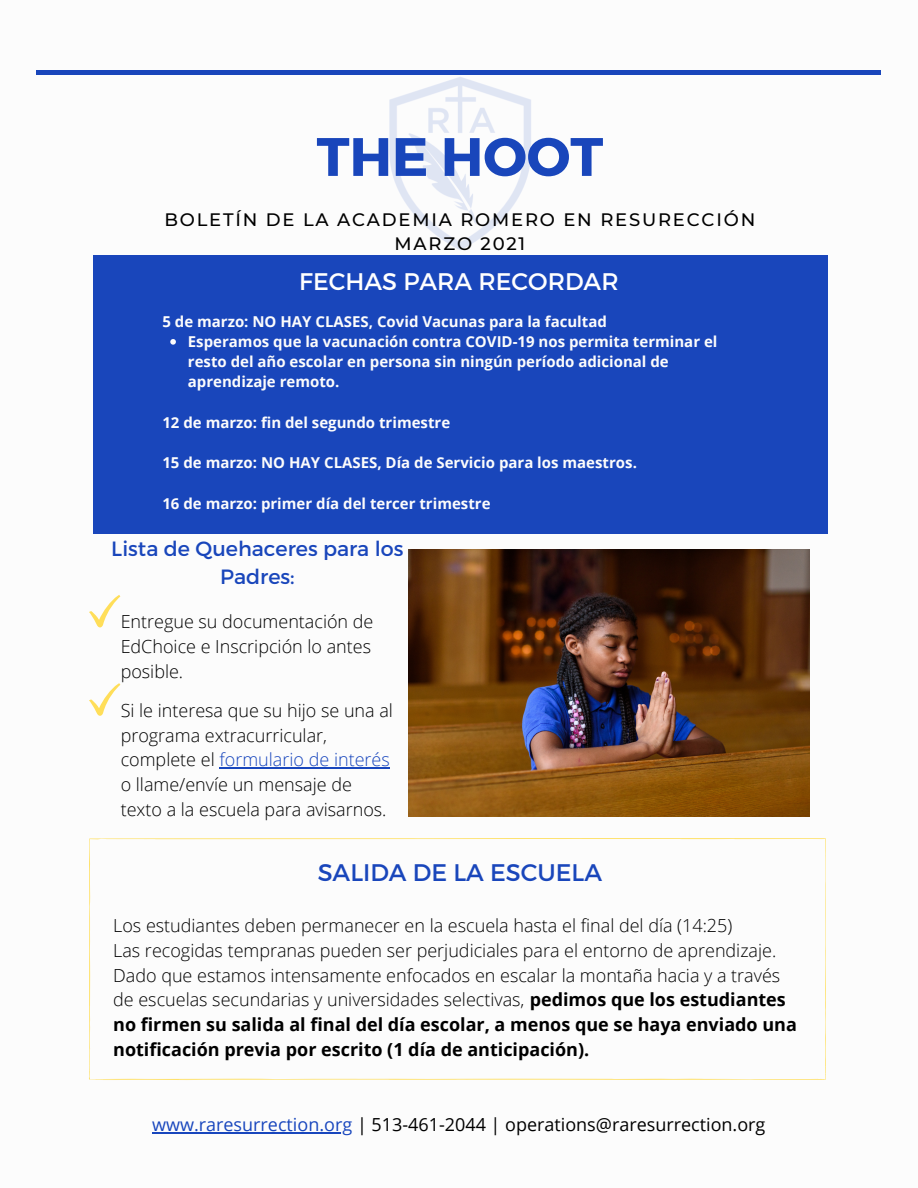
<style>
.page{position:relative;width:918px;height:1188px;background:#fff}
.page>*{position:absolute;margin:0;border:0;box-sizing:border-box;transform-origin:0 0}
.t1{font:700 54px "Montserrat";color:#1946bb}
.t2{font:24px "Montserrat";color:#fff}
.t3{font:24px "Montserrat";color:#1946bb}
.t4{font:20.7px/28.2px "Montserrat";color:#1946bb;text-align:center}
.t5{font:300 18px/24.8px "Open Sans";color:#000}
.t6{font:18px "Open Sans";color:#000}
.t7{font:500 18px/24.3px "Montserrat";letter-spacing:.1em;color:#000;text-align:center}
.t8{font:700 15px/20.2px "Open Sans";color:#fcfcfc}
.s1{color:#1846bd}
.s2{font-weight:700}
</style>
<div class="page">
<img style="left:389px;top:77px;width:142px;height:173px">
<div style="left:93px;top:255px;width:734px;height:279px;background:#1946bb"></div>
<div style="left:37px;top:70px;width:844px;height:5px;background:#1946bb"></div>
<svg style="left:89px;top:838px;width:737px;height:242px"></svg>
<svg style="left:89px;top:595px;width:31px;height:32px"></svg>
<img style="left:408px;top:549px;width:402px;height:268px">
<svg style="left:170px;top:339px;width:6px;height:6px"></svg>
<hr style="left:152px;top:1132px;width:200px;height:1px;background:#1846bd">
<svg style="left:89px;top:683px;width:31px;height:33px"></svg>
<hr style="left:220px;top:767px;width:170px;height:2px;background:#1846bd">
<p class="t1" style="left:317px;top:122px;width:288px">THE HOOT</p>
<p class="t7" style="left:164px;top:207px;width:592px">BOLETÍN DE LA ACADEMIA ROMERO EN RESURECCIÓN<br>MARZO 2021</p>
<p class="t2" style="left:299px;top:266px;width:321px">FECHAS PARA RECORDAR</p>
<p class="t8" style="left:162px;top:311px;width:446px">5 de marzo: NO HAY CLASES, Covid Vacunas para la facultad</p>
<p class="t8" style="left:188px;top:331px;width:531px">Esperamos que la vacunación contra COVID-19 nos permita terminar el resto del año escolar en persona sin ningún período adicional de aprendizaje remoto.</p>
<p class="t8" style="left:162px;top:412px;width:289px">12 de marzo: fin del segundo trimestre</p>
<p class="t8" style="left:162px;top:452px;width:476px">15 de marzo: NO HAY CLASES, Día de Servicio para los maestros.</p>
<p class="t8" style="left:162px;top:493px;width:330px">16 de marzo: primer día del tercer trimestre</p>
<p class="t4" style="left:111px;top:534px;width:294px">Lista de Quehaceres para los<br>Padres:</p>
<p class="t5" style="left:121px;top:609px;width:254px">Entregue su documentación de<br>EdChoice e Inscripción lo antes posible.</p>
<p class="t5" style="left:121px;top:697px;width:274px">Si le interesa que su hijo se una al programa extracurricular, complete el <span class="s1">formulario de interés </span>o llame/envíe un mensaje de texto a la escuela para avisarnos.</p>
<p class="t3" style="left:318px;top:857px;width:286px">SALIDA DE LA ESCUELA</p>
<p class="t5" style="left:113px;top:913px;width:621px">Los estudiantes deben permanecer en la escuela hasta el final del día (14:25)</p>
<p class="t5" style="left:113px;top:937px;width:685px">Las recogidas tempranas pueden ser perjudiciales para el entorno de aprendizaje.<br>Dado que estamos intensamente enfocados en escalar la montaña hacia y a través de escuelas secundarias y universidades selectivas, <span class="s2">pedimos que los estudiantes no firmen su salida al final del día escolar, a menos que se haya enviado una notificación previa por escrito (1 día de anticipación).</span></p>
<p class="t6" style="left:152px;top:1112px;width:615px"><span class="s1">www.raresurrection.org</span> | 513-461-2044 | operations@raresurrection.org</p>
</div>
